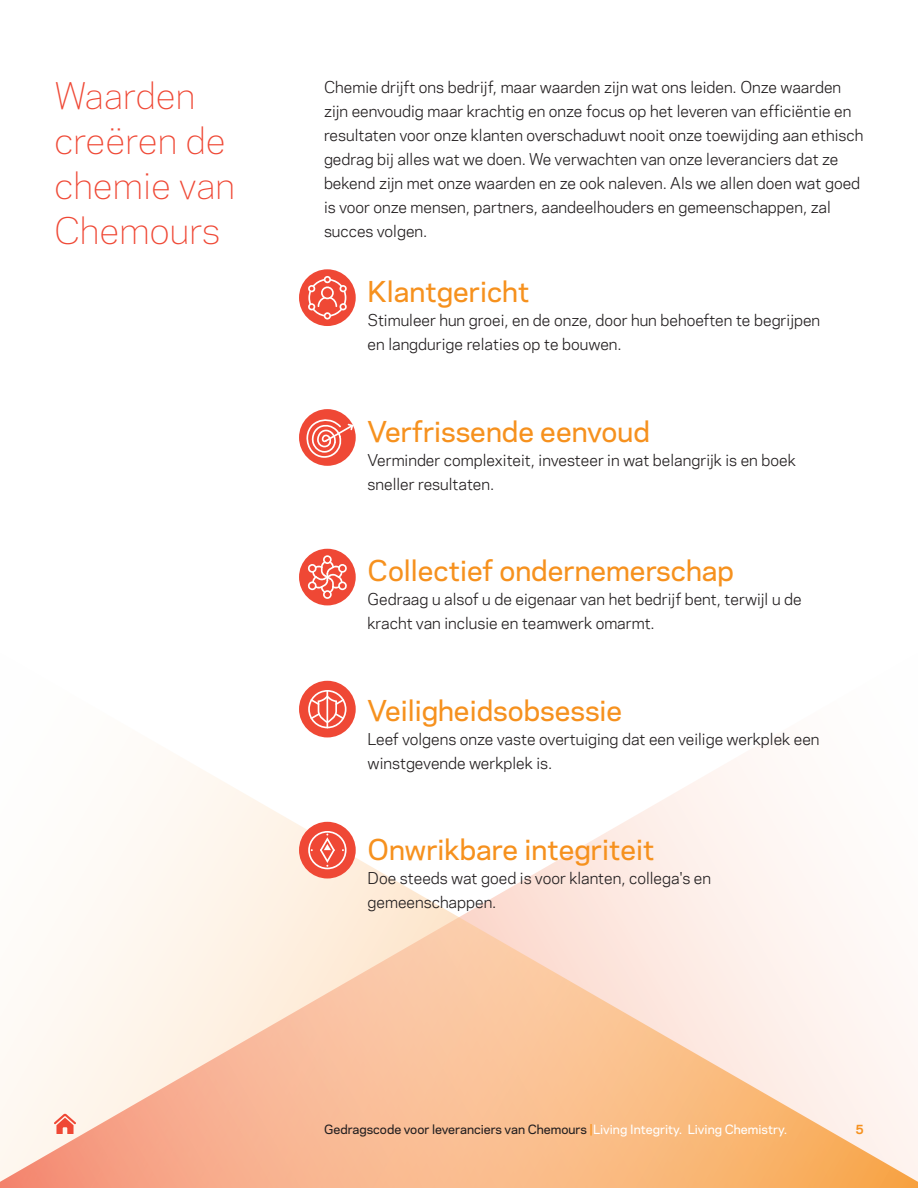
<style>
.page{position:relative;width:918px;height:1188px;background:#fff}
.page>*{position:absolute;margin:0;border:0;box-sizing:border-box;transform-origin:0 0}
.t1{font:300 34.5px/45px "Chemours Sans";color:#ef4835}
.t2{font:500 27px "Chemours Sans";color:#f6911e}
.t3{font:15px/24px "Chemours Sans";color:#231f20}
.t4{font:500 12px "Chemours Sans";color:#231f20}
.t5{font:700 12px "Chemours Sans";color:#f6911e}
.s1{color:#f6911e}
.s2{color:#fff}
</style>
<div class="page">
<svg style="left:0;top:680px;width:918px;height:508px"></svg>
<div style="left:299px;top:269px;width:57px;height:57px;background:#ef4835;border-radius:50%"></div>
<svg style="left:308px;top:276px;width:39px;height:44px"></svg>
<div style="left:299px;top:409px;width:57px;height:57px;background:#ef4835;border-radius:50%"></div>
<svg style="left:306px;top:418px;width:47px;height:40px"></svg>
<div style="left:299px;top:549px;width:57px;height:56px;background:#ef4835;border-radius:50%"></div>
<svg style="left:307px;top:555px;width:40px;height:44px"></svg>
<div style="left:299px;top:681px;width:57px;height:56px;background:#ef4835;border-radius:50%"></div>
<svg style="left:308px;top:690px;width:39px;height:38px"></svg>
<hr style="left:327px;top:690px;width:1px;height:38px;background:#fff">
<div style="left:299px;top:822px;width:57px;height:57px;background:#ef4835;border-radius:50%"></div>
<svg style="left:308px;top:831px;width:39px;height:38px"></svg>
<svg style="left:54px;top:1114px;width:22px;height:20px"></svg>
<h1 class="t1" style="left:54px;top:71px;width:182px">Waarden creëren de chemie van<br>Chemours</h1>
<p class="t3" style="left:324px;top:74px;width:541px">Chemie drijft ons bedrijf, maar waarden zijn wat ons leiden. Onze waarden zijn eenvoudig maar krachtig en onze focus op het leveren van efficiëntie en resultaten voor onze klanten overschaduwt nooit onze toewijding aan ethisch gedrag bij alles wat we doen. We verwachten van onze leveranciers dat ze bekend zijn met onze waarden en ze ook naleven. Als we allen doen wat goed is voor onze mensen, partners, aandeelhouders en gemeenschappen, zal succes volgen.</p>
<h2 class="t2" style="left:368px;top:272px;width:163px">Klantgericht</h2>
<p class="t3" style="left:368px;top:308px;width:454px">Stimuleer hun groei, en de onze, door hun behoeften te begrijpen en langdurige relaties op te bouwen.</p>
<h2 class="t2" style="left:368px;top:411px;width:284px">Verfrissende eenvoud</h2>
<p class="t3" style="left:368px;top:447px;width:430px">Verminder complexiteit, investeer in wat belangrijk is en boek sneller resultaten.</p>
<h2 class="t2" style="left:368px;top:551px;width:368px">Collectief ondernemerschap</h2>
<p class="t3" style="left:368px;top:587px;width:436px">Gedraag u alsof u de eigenaar van het bedrijf bent, terwijl u de kracht van inclusie en teamwerk omarmt.</p>
<h2 class="t2" style="left:368px;top:690px;width:256px">Veiligheidsobsessie</h2>
<p class="t3" style="left:368px;top:726px;width:453px">Leef volgens onze vaste overtuiging dat een veilige werkplek een winstgevende werkplek is.</p>
<h2 class="t2" style="left:368px;top:830px;width:288px">Onwrikbare integriteit</h2>
<p class="t3" style="left:368px;top:866px;width:345px">Doe steeds wat goed is voor klanten, collega's en gemeenschappen.</p>
<p class="t4" style="left:324px;top:1120px;width:465px">Gedragscode voor leveranciers van Chemours <span class="s1">|</span><span class="s2">Living Integrity. Living Chemistry.</span></p>
<p class="t5" style="left:856px;top:1120px;width:10px">5</p>
</div>
